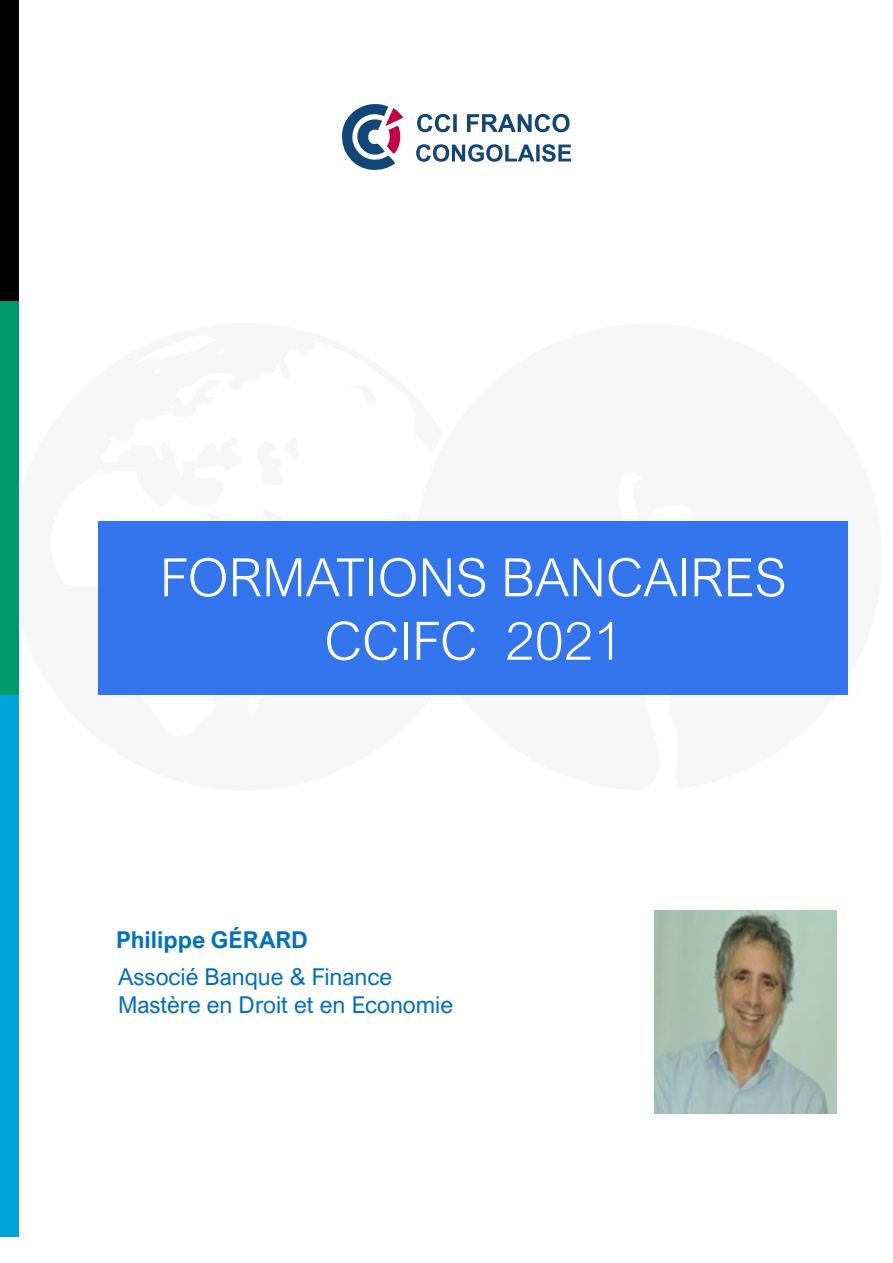
<style>
.page{position:relative;width:893px;height:1263px;background:#fff}
.page>*{position:absolute;margin:0;border:0;box-sizing:border-box;transform-origin:0 0}
.t1{font:300 52.95px/63.4px "Arial Nova";color:#fff;text-align:center}
.t2{font:23.25px/27.8px "Arial Nova";color:#0070c0}
.t3{font:700 23.25px "Arial Nova";color:#0070c0}
</style>
<div class="page">
<div style="left:0;top:0;width:18px;height:301px;background:#000"></div>
<div style="left:0;top:301px;width:18px;height:396px;background:#009a6b"></div>
<div style="left:0;top:695px;width:18px;height:541px;background:#00a3db"></div>
<img style="left:654px;top:910px;width:183px;height:203px">
<div style="left:99px;top:521px;width:749px;height:174px;background:#3375ed"></div>
<svg style="left:342px;top:104px;width:61px;height:66px"></svg>
<svg style="left:416px;top:144px;width:155px;height:18px"></svg>
<svg style="left:417px;top:114px;width:153px;height:18px"></svg>
<p class="t1" style="left:160px;top:546px;width:628px">FORMATIONS BANCAIRES<br>CCIFC 2021</p>
<p class="t3" style="left:116px;top:926px;width:193px">Philippe GÉRARD</p>
<p class="t2" style="left:118px;top:963px;width:337px">Associé Banque &amp; Finance<br>Mastère en Droit et en Economie</p>
</div>
